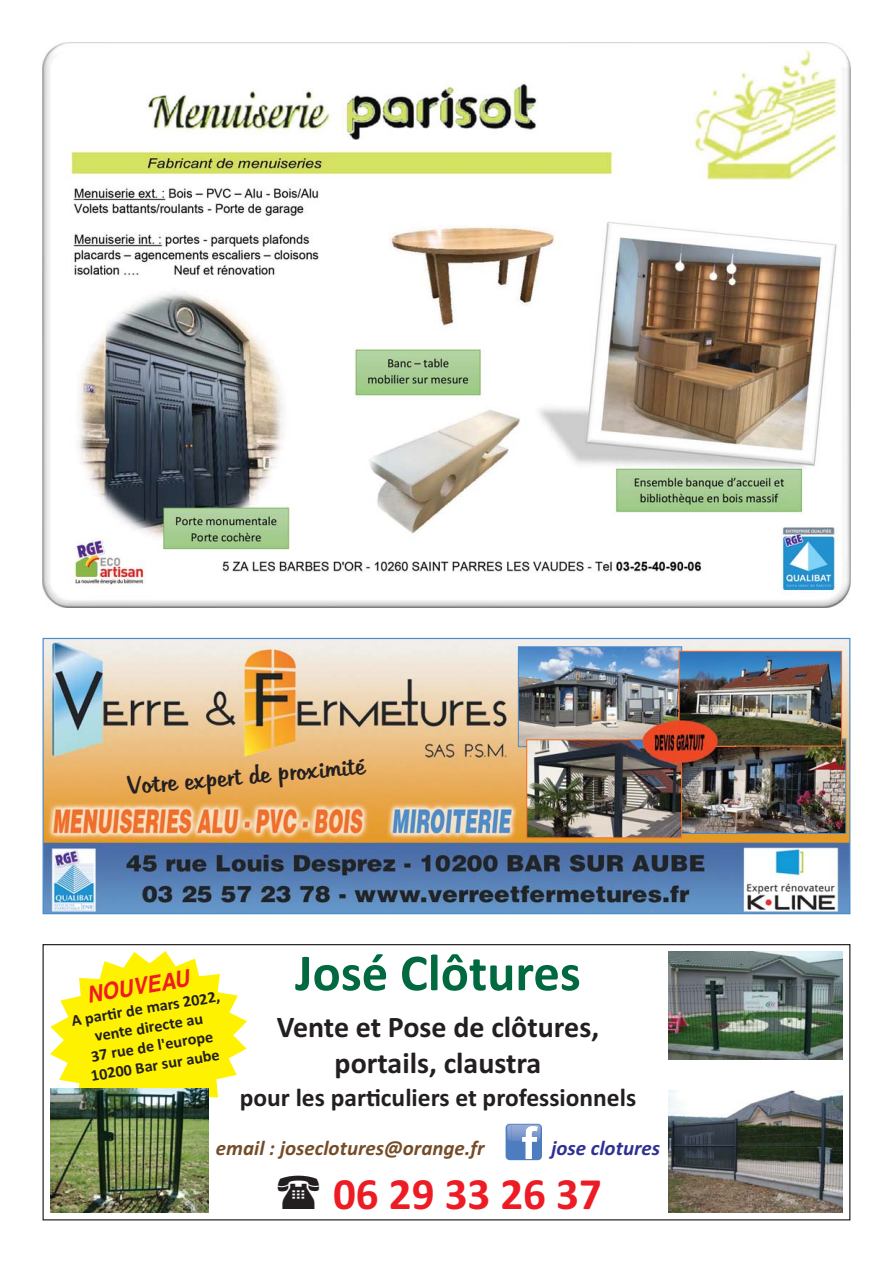
<style>
.page{position:relative;width:893px;height:1263px;background:#fff}
.page>*{position:absolute;margin:0;border:0;box-sizing:border-box;transform-origin:0 0}
.t1{font:700 52.5px "Calibri";color:#00693f}
.t2{font:700 45px "Calibri";color:#ed1c24}
.t3{font:700 30px/36px "Calibri";color:#231f20;text-align:center}
.t4{font:700 25.5px "Calibri";color:#231f20}
.t5{font:24.9px "Martina";color:#231f20}
.t6{font:italic 700 22.95px "Helvetica";color:#ed1c24;scale:.9 1}
.t7{font:italic 700 21px "Calibri";color:#754c28}
.t8{font:italic 700 21px "Calibri";color:#2e3092}
.t9{font:700 16.05px/19.2px "Calibri";color:#231f20;text-align:center}
</style>
<div class="page">
<img style="left:668px;top:951px;width:175px;height:108px">
<img style="left:668px;top:1091px;width:175px;height:122px">
<svg style="left:50px;top:951px;width:197px;height:173px"></svg>
<svg style="left:506px;top:1124px;width:36px;height:36px"></svg>
<svg style="left:522px;top:1126px;width:16px;height:33px"></svg>
<img style="left:507px;top:1125px;width:5px;height:16px">
<img style="left:512px;top:1129px;width:29px;height:12px">
<img style="left:50px;top:1089px;width:158px;height:124px">
<img style="left:45px;top:640px;width:803px;height:272px">
<img style="left:682px;top:740px;width:162px;height:92px">
<div style="left:677px;top:738px;width:169px;height:96px;border:1px solid #4b8dcb"></div>
<img style="left:520px;top:648px;width:160px;height:97px">
<div style="left:518px;top:646px;width:164px;height:101px;border:1px solid #4b8dcb"></div>
<img style="left:681px;top:653px;width:159px;height:91px">
<div style="left:679px;top:651px;width:163px;height:95px;border:1px solid #f36f2a"></div>
<img style="left:528px;top:741px;width:152px;height:95px">
<div style="left:526px;top:739px;width:156px;height:99px;border:1px solid #f36f2a"></div>
<img style="left:683px;top:746px;width:52px;height:21px">
<img style="left:628px;top:712px;width:51px;height:27px">
<img style="left:683px;top:712px;width:52px;height:34px">
<img style="left:628px;top:739px;width:51px;height:28px">
<svg style="left:679px;top:712px;width:4px;height:55px"></svg>
<img style="left:43px;top:43px;width:807px;height:564px">
<h3 class="t5" style="left:127px;top:771px;width:239px;rotate:-5deg">Votre expert de proximité</h3>
<h1 class="t1" style="left:295px;top:941px;width:287px">José Clôtures</h1>
<h3 class="t3" style="left:277px;top:1009px;width:324px">Vente et Pose de clôtures, portails, claustra</h3>
<h3 class="t4" style="left:240px;top:1082px;width:398px">pour les particuliers et professionnels</h3>
<h3 class="t7" style="left:216px;top:1135px;width:270px">email : joseclotures@orange.fr</h3>
<h3 class="t8" style="left:551px;top:1135px;width:110px">jose clotures</h3>
<h2 class="t2" style="left:333px;top:1167px;width:270px">06 29 33 26 37</h2>
<h3 class="t6" style="left:86px;top:986px;width:116px;rotate:-9deg">NOUVEAU</h3>
<p class="t9" style="left:70px;top:1010px;width:152px;rotate:-9deg">A parti r de mars 2022, vente directe au<br>37 rue de l'europe<br>10200 Bar sur aube</p>
</div>
